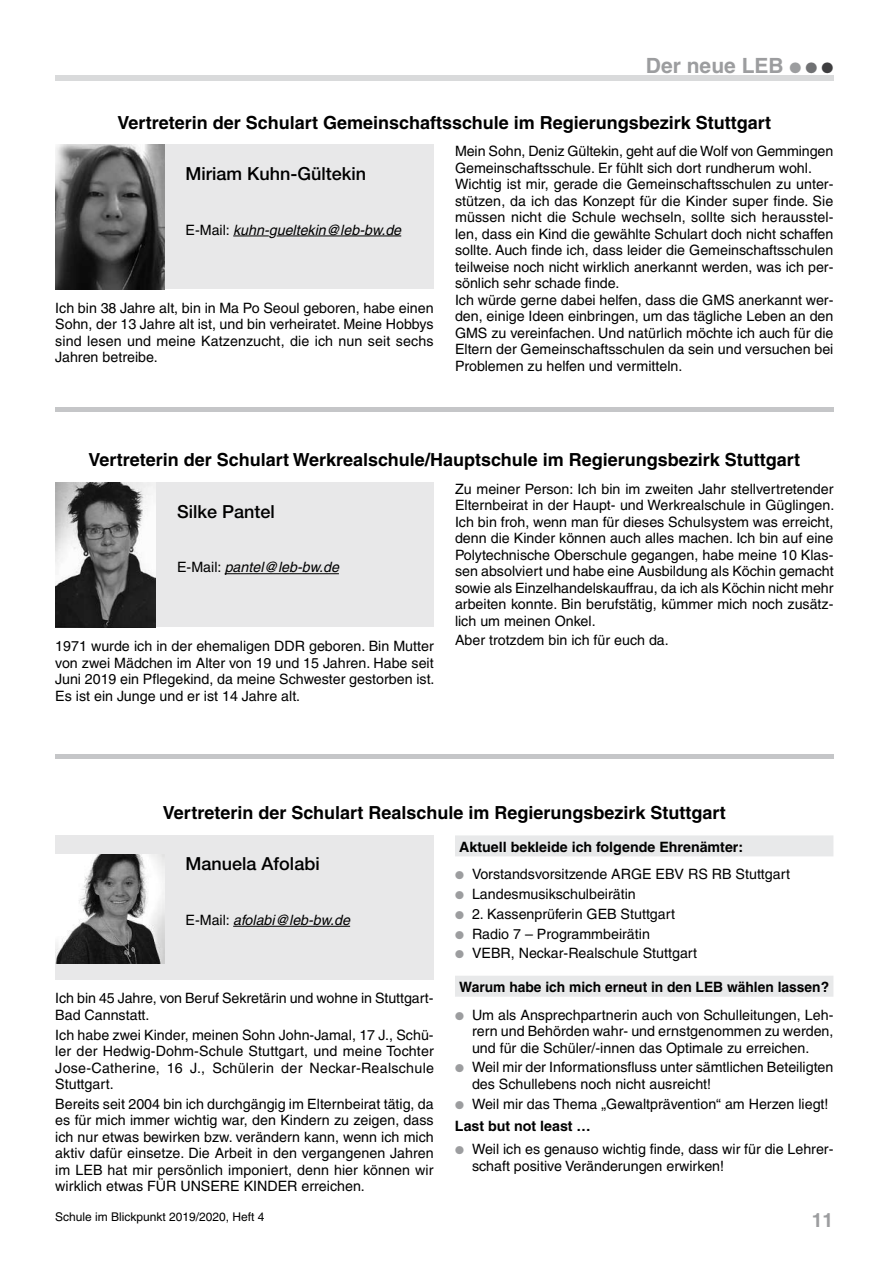
<style>
.page{position:relative;width:893px;height:1263px;background:#fff}
.page>*{position:absolute;margin:0;border:0;box-sizing:border-box;transform-origin:0 0}
.t1{font:700 21px "Helvetica";color:#9c9d9f}
.t2{font:700 19.5px "Helvetica";color:#9c9d9f}
.t3{font:700 18px "Helvetica";color:#000}
.t4{font:500 18px "Helvetica Neue";color:#000}
.t5{font:14.25px/16.5px "Helvetica";color:#000;text-align:justify}
.t6{font:700 14.25px "Helvetica";color:#000}
.t7{font:italic 14.25px "Helvetica";color:#000}
.t8{font:12px "Helvetica";color:#000}
.s1{color:#707173}
.s2{color:#3e3e40}
.s3{font-style:normal}
.s4{color:#9c9d9f}
.s5{font-weight:700}
</style>
<div class="page">
<div style="left:55px;top:75px;width:778px;height:6px;background:#d9dadb"></div>
<div style="left:55px;top:145px;width:379px;height:144px;background:#e8e8e9"></div>
<hr style="left:233px;top:236px;width:36px;height:1px;background:#000">
<hr style="left:277px;top:236px;width:124px;height:1px;background:#000">
<img style="left:55px;top:145px;width:109px;height:144px">
<div style="left:55px;top:407px;width:778px;height:5px;background:#c5c6c8"></div>
<div style="left:55px;top:482px;width:379px;height:145px;background:#e8e8e9"></div>
<hr style="left:225px;top:573px;width:114px;height:1px;background:#000">
<img style="left:55px;top:483px;width:101px;height:144px">
<hr style="left:55px;top:754px;width:778px;height:4px;background:#c5c6c8">
<div style="left:55px;top:835px;width:379px;height:144px;background:#e8e8e9"></div>
<hr style="left:233px;top:926px;width:117px;height:1px;background:#000">
<img style="left:55px;top:854px;width:109px;height:109px">
<div style="left:455px;top:835px;width:378px;height:21px;background:#e8e9ea"></div>
<div style="left:455px;top:976px;width:378px;height:21px;background:#e8e9ea"></div>
<h1 class="t1" style="left:646px;top:53px;width:189px">Der neue LEB ● <span class="s1">●</span> <span class="s2">●</span></h1>
<p class="t3" style="left:117px;top:111px;width:655px">Vertreterin der Schulart Gemeinschaftsschule im Regierungsbezirk Stuttgart</p>
<p class="t4" style="left:186px;top:163px;width:182px">Miriam Kuhn-Gültekin</p>
<p class="t7" style="left:186px;top:221px;width:217px"><span class="s3">E-Mail:</span> kuhn-gueltekin@leb-bw.de</p>
<p class="t5" style="left:55px;top:300px;width:380px">Ich bin 38 Jahre alt, bin in Ma Po Seoul geboren, habe einen Sohn, der 13 Jahre alt ist, und bin verheiratet. Meine Hobbys sind lesen und meine Katzenzucht, die ich nun seit sechs Jahren betreibe.</p>
<p class="t5" style="left:455px;top:143px;width:380px;text-align:left">Mein Sohn, Deniz Gültekin, geht auf die Wolf von Gemmingen Gemeinschaftsschule. Er fühlt sich dort rundherum wohl.<br>Wichtig ist mir, gerade die Gemeinschaftsschulen zu unter&shy;stützen, da ich das Konzept für die Kinder super finde. Sie müssen nicht die Schule wechseln, sollte sich herausstel&shy;len, dass ein Kind die gewählte Schulart doch nicht schaffen sollte. Auch finde ich, dass leider die Gemeinschaftsschulen teilweise noch nicht wirklich anerkannt werden, was ich per&shy;sönlich sehr schade finde.<br>Ich würde gerne dabei helfen, dass die GMS anerkannt wer&shy;den, einige Ideen einbringen, um das tägliche Leben an den GMS zu vereinfachen. Und natürlich möchte ich auch für die Eltern der Gemeinschaftsschulen da sein und versuchen bei Problemen zu helfen und vermitteln.</p>
<p class="t3" style="left:88px;top:449px;width:713px">Vertreterin der Schulart Werkrealschule/Hauptschule im Regierungsbezirk Stuttgart</p>
<p class="t4" style="left:177px;top:500px;width:99px">Silke Pantel</p>
<p class="t7" style="left:177px;top:559px;width:163px"><span class="s3">E-Mail:</span> pantel@leb-bw.de</p>
<p class="t5" style="left:55px;top:638px;width:381px">1971 wurde ich in der ehemaligen DDR geboren. Bin Mutter von zwei Mädchen im Alter von 19 und 15 Jahren. Habe seit Juni 2019 ein Pflegekind, da meine Schwester gestorben ist.<br>Es ist ein Junge und er ist 14 Jahre alt.</p>
<p class="t5" style="left:455px;top:480px;width:381px">Zu meiner Person: Ich bin im zweiten Jahr stellvertretender Elternbeirat in der Haupt- und Werkrealschule in Güglingen.<br>Ich bin froh, wenn man für dieses Schulsystem was erreicht, denn die Kinder können auch alles machen. Ich bin auf eine Polytechnische Oberschule gegangen, habe meine 10 Klas&shy;sen absolviert und habe eine Ausbildung als Köchin gemacht sowie als Einzelhandelskauffrau, da ich als Köchin nicht mehr arbeiten konnte. Bin berufstätig, kümmer mich noch zusätz&shy;lich um meinen Onkel.</p>
<p class="t5" style="left:455px;top:632px;width:215px">Aber trotzdem bin ich für euch da.</p>
<p class="t3" style="left:163px;top:802px;width:564px">Vertreterin der Schulart Realschule im Regierungsbezirk Stuttgart</p>
<p class="t4" style="left:186px;top:853px;width:136px">Manuela Afolabi</p>
<p class="t7" style="left:186px;top:911px;width:166px"><span class="s3">E-Mail:</span> afolabi@leb-bw.de</p>
<p class="t5" style="left:55px;top:990px;width:380px">Ich bin 45 Jahre, von Beruf Sekretärin und wohne in Stuttgart-<br>Bad Cannstatt.</p>
<p class="t5" style="left:55px;top:1026px;width:380px">Ich habe zwei Kinder, meinen Sohn John-Jamal, 17 J., Schü&shy;ler der Hedwig-Dohm-Schule Stuttgart, und meine Tochter Jose-Catherine, 16 J., Schülerin der Neckar-Realschule Stuttgart.</p>
<p class="t5" style="left:55px;top:1095px;width:380px">Bereits seit 2004 bin ich durchgängig im Elternbeirat tätig, da es für mich immer wichtig war, den Kindern zu zeigen, dass ich nur etwas bewirken bzw. verändern kann, wenn ich mich aktiv dafür einsetze. Die Arbeit in den vergangenen Jahren im LEB hat mir persönlich imponiert, denn hier können wir wirklich etwas FÜR UNSERE KINDER erreichen.</p>
<p class="t8" style="left:55px;top:1210px;width:211px">Schule im Blickpunkt 2019/2020, Heft 4</p>
<p class="t6" style="left:459px;top:838px;width:286px">Aktuell bekleide ich folgende Ehrenämter:</p>
<p class="t5" style="left:455px;top:866px;width:337px"><span class="s4">●</span> Vorstandsvorsitzende ARGE EBV RS RB Stuttgart</p>
<p class="t5" style="left:455px;top:886px;width:182px"><span class="s4">●</span> Landesmusikschulbeirätin</p>
<p class="t5" style="left:455px;top:905px;width:222px"><span class="s4">●</span> 2. Kassenprüferin GEB Stuttgart</p>
<p class="t5" style="left:455px;top:925px;width:196px"><span class="s4">●</span> Radio 7 – Programmbeirätin</p>
<p class="t5" style="left:455px;top:945px;width:244px"><span class="s4">●</span> VEBR, Neckar-Realschule Stuttgart</p>
<p class="t6" style="left:459px;top:978px;width:371px">Warum habe ich mich erneut in den LEB wählen lassen?</p>
<p class="t5" style="left:472px;top:1006px;width:363px;text-indent:-17px"><span class="s4">●</span> Um als Ansprechpartnerin auch von Schulleitungen, Leh&shy;rern und Behörden wahr- und ernstgenommen zu werden, und für die Schüler/-innen das Optimale zu erreichen.</p>
<p class="t5" style="left:472px;top:1059px;width:363px;text-indent:-17px"><span class="s4">●</span> Weil mir der Informationsfluss unter sämtlichen Beteiligten des Schullebens noch nicht ausreicht!</p>
<p class="t5" style="left:455px;top:1092px;width:375px;line-height:22.8px"><span class="s4">●</span> Weil mir das Thema „Gewaltprävention“ am Herzen liegt!<br><span class="s5">Last but not least …</span></p>
<p class="t5" style="left:472px;top:1141px;width:363px;text-indent:-17px"><span class="s4">●</span> Weil ich es genauso wichtig finde, dass wir für die Lehrer&shy;schaft positive Veränderungen erwirken!</p>
<h2 class="t2" style="left:812px;top:1208px;width:23px">11</h2>
</div>
